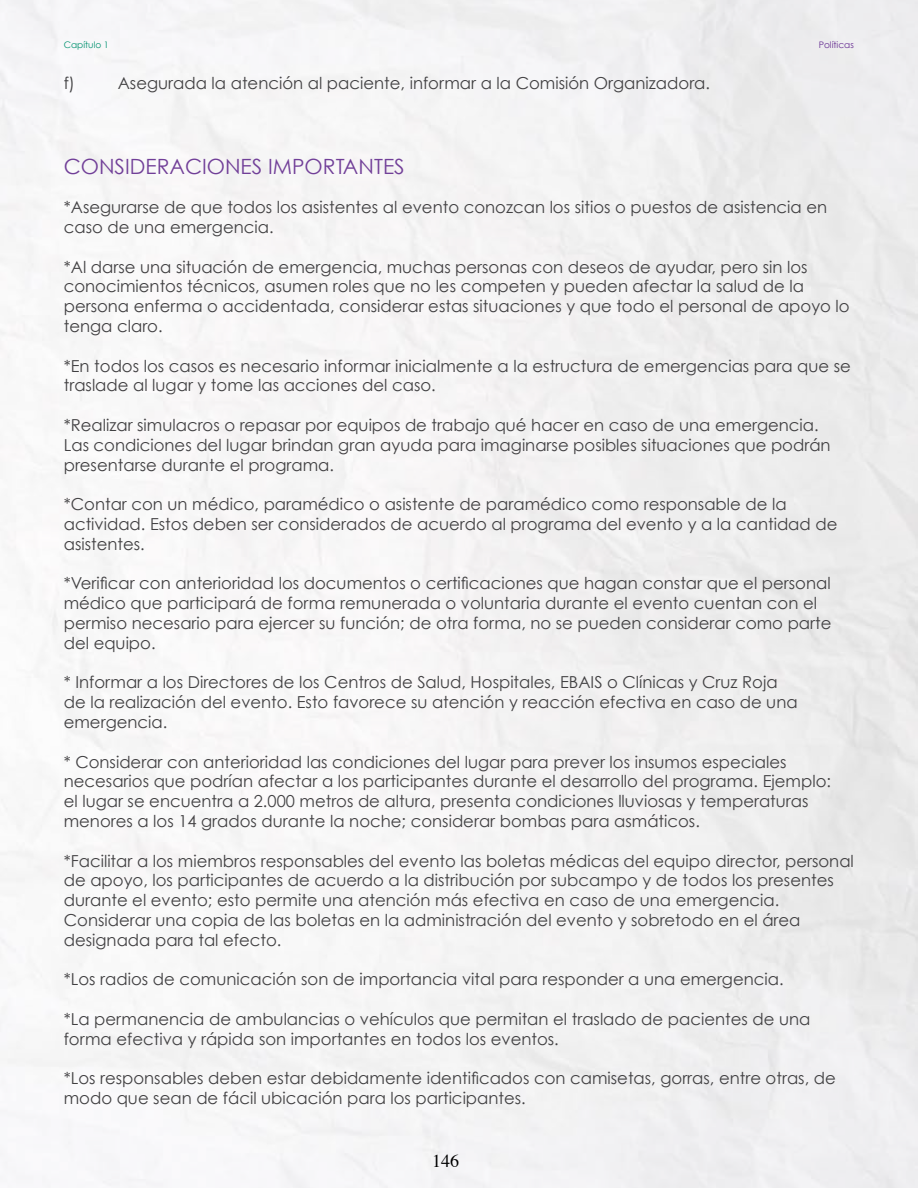
<style>
.page{position:relative;width:918px;height:1188px;background:#fff}
.page>*{position:absolute;margin:0;border:0;box-sizing:border-box;transform-origin:0 0}
.t1{font:21px "Century Gothic";color:#713f98}
.t2{font:18px "Times";color:#000}
.t3{font:16.5px/19.8px "Century Gothic";color:#414042}
.t4{font:9px "Century Gothic";color:#00916f}
.t5{font:9px "Century Gothic";color:#662d91}
</style>
<div class="page">
<p class="t4" style="left:64px;top:39px;width:47px">Capítulo 1</p>
<p class="t5" style="left:819px;top:39px;width:37px">Políticas</p>
<p class="t3" style="left:64px;top:73px;width:40px">f) A</p>
<p class="t3" style="left:130px;top:73px;width:582px">segurada la atención al paciente, informar a la Comisión Organizadora.</p>
<p class="t1" style="left:64px;top:153px;width:342px">Consideraciones importantes</p>
<p class="t3" style="left:64px;top:197px;width:765px">*Asegurarse de que todos los asistentes al evento conozcan los sitios o puestos de asistencia en caso de una emergencia.</p>
<p class="t3" style="left:64px;top:256px;width:787px">*Al darse una situación de emergencia, muchas personas con deseos de ayudar, pero sin los conocimientos técnicos, asumen roles que no les competen y pueden afectar la salud de la persona enferma o accidentada, considerar estas situaciones y que todo el personal de apoyo lo tenga claro.</p>
<p class="t3" style="left:64px;top:355px;width:789px">*En todos los casos es necesario informar inicialmente a la estructura de emergencias para que se traslade al lugar y tome las acciones del caso.</p>
<p class="t3" style="left:64px;top:415px;width:768px">*Realizar simulacros o repasar por equipos de trabajo qué hacer en caso de una emergencia.<br>Las condiciones del lugar brindan gran ayuda para imaginarse posibles situaciones que podrán presentarse durante el programa.</p>
<p class="t3" style="left:64px;top:494px;width:775px">*Contar con un médico, paramédico o asistente de paramédico como responsable de la actividad. Estos deben ser considerados de acuerdo al programa del evento y a la cantidad de asistentes.</p>
<p class="t3" style="left:64px;top:573px;width:769px">*Verificar con anterioridad los documentos o certificaciones que hagan constar que el personal médico que participará de forma remunerada o voluntaria durante el evento cuentan con el permiso necesario para ejercer su función; de otra forma, no se pueden considerar como parte del equipo.</p>
<p class="t3" style="left:64px;top:672px;width:524px">* Informar a los Directores de los Centros de Salud, Hospitales, EBAIS</p>
<p class="t3" style="left:64px;top:672px;width:735px;text-indent:543px">o Clínicas y Cruz Roja de la realización del evento. Esto favorece su atención y reacción efectiva en caso de una emergencia.</p>
<p class="t3" style="left:64px;top:751px;width:769px">* Considerar con anterioridad las condiciones del lugar para prever los insumos especiales necesarios que podrían afectar a los participantes durante el desarrollo del programa. Ejemplo: el lugar se encuentra a 2.000 metros de altura, presenta condiciones lluviosas y temperaturas menores a los 14 grados durante la noche; considerar bombas para asmáticos.</p>
<p class="t3" style="left:64px;top:850px;width:792px">*Facilitar a los miembros responsables del evento las boletas médicas del equipo director, personal de apoyo, los participantes de acuerdo a la distribución por subcampo y de todos los presentes durante el evento; esto permite una atención más efectiva en caso de una emergencia.<br>Considerar una copia de las boletas en la administración del evento y sobretodo en el área designada para tal efecto.</p>
<p class="t3" style="left:64px;top:969px;width:721px">*Los radios de comunicación son de importancia vital para responder a una emergencia.</p>
<p class="t3" style="left:64px;top:1009px;width:748px">*La permanencia de ambulancias o vehículos que permitan el traslado de pacientes de una forma efectiva y rápida son importantes en todos los eventos.</p>
<p class="t3" style="left:64px;top:1068px;width:774px">*Los responsables deben estar debidamente identificados con camisetas, gorras, entre otras, de modo que sean de fácil ubicación para los participantes.</p>
<p class="t2" style="left:432px;top:1149px;width:28px">146</p>
</div>
